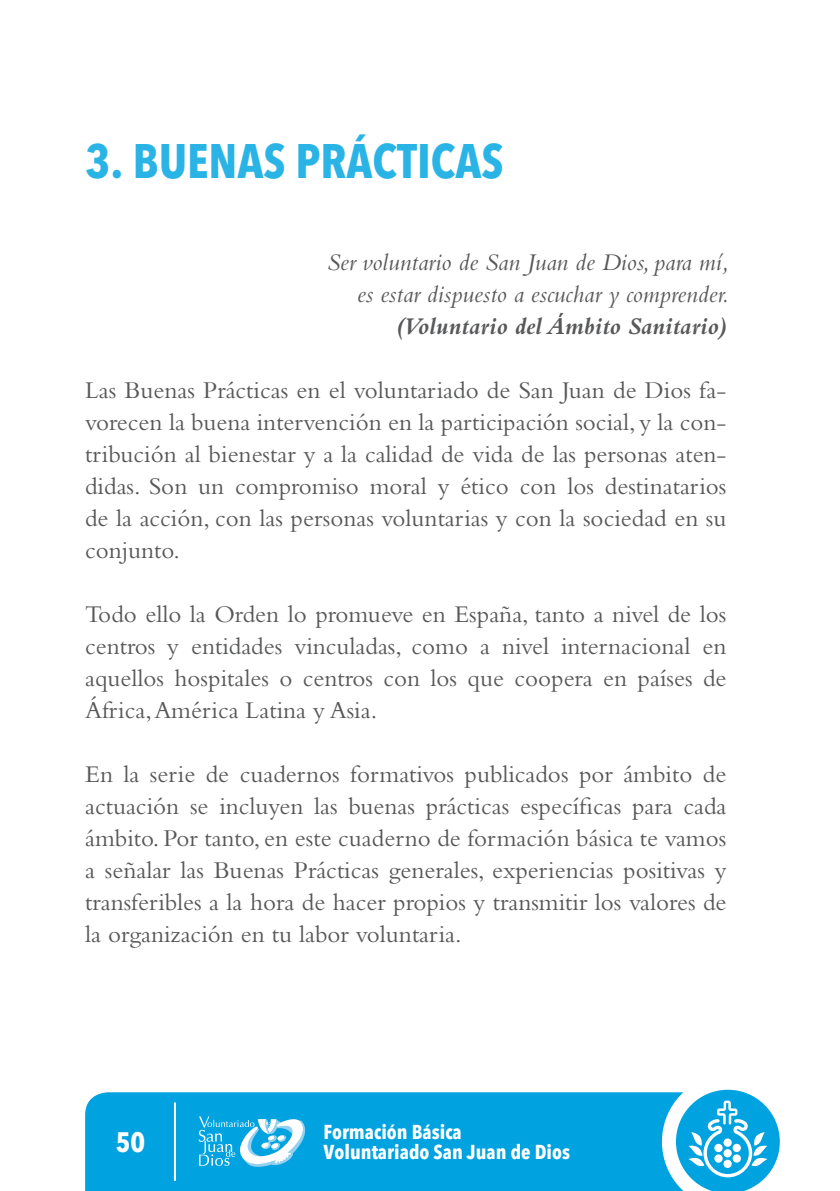
<style>
.page{position:relative;width:840px;height:1191px;background:#fff}
.page>*{position:absolute;margin:0;border:0;box-sizing:border-box;transform-origin:0 0}
.TITULAR{font:700 condensed 48px "Avenir Next LT Pro";color:#2ab4e6}
.t1{font:700 condensed 27.8px "Avenir Next LT Pro";color:#fff}
.TEXTO{font:25px/32px "Bembo Std";color:#57585a;text-align:justify}
.FRASE{font:italic 25px "Bembo Std";color:#57585a}
.FRASE-2{font:italic 700 25px "Bembo Std";color:#57585a}
.t2{font:700 condensed 20px "Avenir Next LT Pro";color:#fff}
</style>
<div class="page">
<div style="left:85px;top:1092px;width:576px;height:99px;background:#00a2df"></div>
<svg style="left:198px;top:1116px;width:107px;height:50px"></svg>
<hr style="left:174px;top:1102px;width:2px;height:78px;background:#fff">
<svg style="left:661px;top:1089px;width:119px;height:102px"></svg>
<p class="TITULAR" style="left:85px;top:132px;width:420px">3. BUENAS PRÁCTICAS</p>
<p class="FRASE" style="left:327px;top:247px;width:403px">Ser voluntario de San Juan de Dios, para mí,</p>
<p class="FRASE" style="left:357px;top:279px;width:373px">es estar dispuesto a escuchar y comprender.</p>
<p class="FRASE-2" style="left:396px;top:312px;width:331px">(Voluntario del Ámbito Sanitario)</p>
<p class="TEXTO" style="left:85px;top:373px;width:642px">Las Buenas Prácticas en el voluntariado de San Juan de Dios fa&shy;vorecen la buena intervención en la participación social, y la con&shy;tribución al bienestar y a la calidad de vida de las personas aten&shy;didas. Son un compromiso moral y ético con los destinatarios de la acción, con las personas voluntarias y con la sociedad en su conjunto.</p>
<p class="TEXTO" style="left:85px;top:597px;width:642px">Todo ello la Orden lo promueve en España, tanto a nivel de los centros y entidades vinculadas, como a nivel internacional en aquellos hospitales o centros con los que coopera en países de África, América Latina y Asia.</p>
<p class="TEXTO" style="left:85px;top:757px;width:642px">En la serie de cuadernos formativos publicados por ámbito de actuación se incluyen las buenas prácticas específicas para cada ámbito. Por tanto, en este cuaderno de formación básica te vamos a señalar las Buenas Prácticas generales, experiencias positivas y transferibles a la hora de hacer propios y transmitir los valores de la organización en tu labor voluntaria.</p>
<p class="t1" style="left:116px;top:1125px;width:31px">50</p>
<p class="t2" style="left:323px;top:1120px;width:140px">Formación Básica</p>
<p class="t2" style="left:323px;top:1140px;width:248px">Voluntariado San Juan de Dios</p>
</div>
